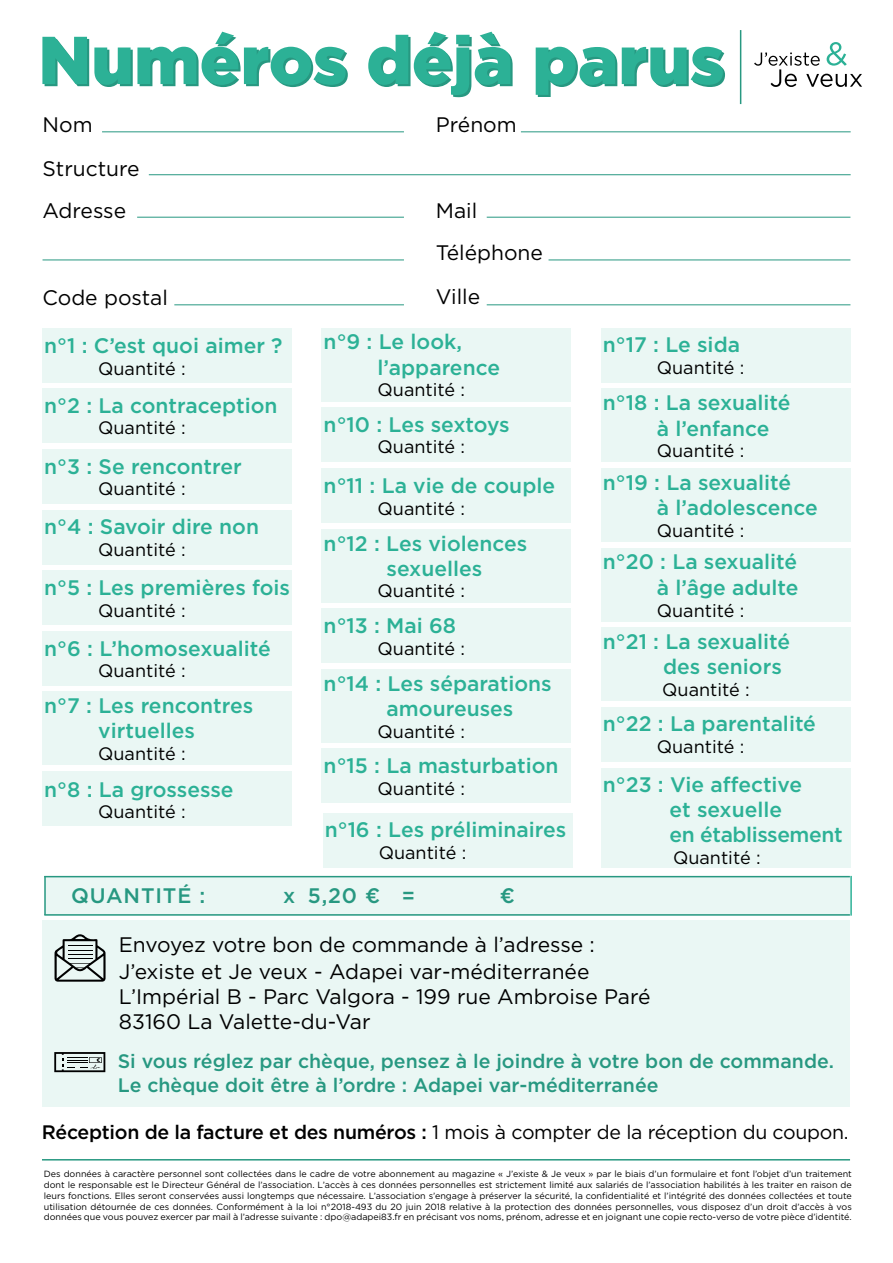
<style>
.page{position:relative;width:893px;height:1263px;background:#fff}
.page>*{position:absolute;margin:0;border:0;box-sizing:border-box;transform-origin:0 0}
.t1{font:900 67.5px "Gotham";color:#279881}
.t2{font:500 21px/25.5px "Gotham";color:#2cb196}
.t3{font:21px/42.8px "Gotham";color:#000}
.t4{font:500 21px/25.3px "Gotham";letter-spacing:-.02em;color:#2cb196}
.t5{font:500 21px "Gotham";letter-spacing:.04em;color:#279881}
.t6{font:500 19.5px/23.4px "Gotham";color:#279881}
.t7{font:19.5px "Gotham";letter-spacing:-.015em;color:#000}
.t8{font:18px "Gotham";color:#000}
.t9{font:9px/10.8px "Gotham";color:#000;text-align:justify}
.s1{font-weight:500}
</style>
<div class="page">
<div style="left:42px;top:328px;width:250px;height:55px;background:#eaf7f4"></div>
<div style="left:42px;top:388px;width:250px;height:55px;background:#eaf7f4"></div>
<div style="left:42px;top:449px;width:250px;height:55px;background:#eaf7f4"></div>
<div style="left:42px;top:510px;width:250px;height:54px;background:#eaf7f4"></div>
<div style="left:42px;top:570px;width:250px;height:55px;background:#eaf7f4"></div>
<div style="left:42px;top:631px;width:250px;height:55px;background:#eaf7f4"></div>
<div style="left:42px;top:691px;width:250px;height:74px;background:#eaf7f4"></div>
<div style="left:42px;top:771px;width:250px;height:55px;background:#eaf7f4"></div>
<div style="left:322px;top:407px;width:249px;height:55px;background:#eaf7f4"></div>
<div style="left:322px;top:468px;width:249px;height:55px;background:#eaf7f4"></div>
<div style="left:322px;top:608px;width:249px;height:55px;background:#eaf7f4"></div>
<div style="left:322px;top:669px;width:249px;height:74px;background:#eaf7f4"></div>
<div style="left:322px;top:328px;width:249px;height:74px;background:#eaf7f4"></div>
<div style="left:322px;top:529px;width:249px;height:73px;background:#eaf7f4"></div>
<div style="left:322px;top:748px;width:249px;height:55px;background:#eaf7f4"></div>
<div style="left:601px;top:328px;width:249px;height:55px;background:#eaf7f4"></div>
<div style="left:601px;top:707px;width:249px;height:55px;background:#eaf7f4"></div>
<div style="left:601px;top:768px;width:249px;height:100px;background:#eaf7f4"></div>
<div style="left:601px;top:388px;width:249px;height:74px;background:#eaf7f4"></div>
<div style="left:601px;top:548px;width:249px;height:74px;background:#eaf7f4"></div>
<div style="left:601px;top:468px;width:249px;height:74px;background:#eaf7f4"></div>
<div style="left:601px;top:627px;width:249px;height:74px;background:#eaf7f4"></div>
<div style="left:323px;top:813px;width:249px;height:55px;background:#eaf7f4"></div>
<hr style="left:102px;top:131px;width:302px;height:1px;background:#279881">
<hr style="left:149px;top:174px;width:702px;height:1px;background:#279881">
<hr style="left:137px;top:217px;width:267px;height:1px;background:#279881">
<hr style="left:174px;top:304px;width:230px;height:1px;background:#279881">
<hr style="left:487px;top:304px;width:363px;height:1px;background:#279881">
<hr style="left:487px;top:217px;width:363px;height:1px;background:#279881">
<hr style="left:549px;top:260px;width:301px;height:1px;background:#279881">
<hr style="left:43px;top:260px;width:361px;height:1px;background:#279881">
<hr style="left:521px;top:131px;width:330px;height:1px;background:#279881">
<div style="left:45px;top:876px;width:805px;height:39px;background:#eaf7f4"></div>
<hr style="left:44px;top:914px;width:806px;height:2px;background:#279881">
<hr style="left:44px;top:876px;width:806px;height:1px;background:#279881">
<hr style="left:44px;top:876px;width:2px;height:39px;background:#279881">
<hr style="left:850px;top:876px;width:2px;height:40px;background:#2cb196">
<svg style="left:754px;top:42px;width:108px;height:45px"></svg>
<hr style="left:740px;top:30px;width:1px;height:74px;background:#279881">
<div style="left:42px;top:921px;width:808px;height:186px;background:#eaf7f4"></div>
<svg style="left:54px;top:1052px;width:51px;height:20px"></svg>
<svg style="left:55px;top:934px;width:51px;height:48px"></svg>
<hr style="left:42px;top:1159px;width:808px;height:1px;background:#279881">
<h1 class="t1" style="left:40px;top:16px;width:688px">Numéros déjà parus</h1>
<h2 class="t3" style="left:43px;top:103px;width:99px">Nom<br>Structure<br>Adresse</h2>
<h2 class="t3" style="left:436px;top:103px;width:82px">Prénom</h2>
<h2 class="t3" style="left:436px;top:189px;width:43px">Mail</h2>
<h2 class="t3" style="left:436px;top:231px;width:109px">Téléphone</h2>
<h2 class="t3" style="left:43px;top:276px;width:127px">Code postal</h2>
<h2 class="t3" style="left:436px;top:275px;width:46px">Ville</h2>
<h2 class="t2" style="left:44px;top:332px;width:240px">n°1 : C’est quoi aimer ?</h2>
<h3 class="t8" style="left:98px;top:357px;width:89px">Quantité :</h3>
<h2 class="t2" style="left:44px;top:392px;width:235px">n°2 : La contraception</h2>
<h3 class="t8" style="left:98px;top:416px;width:89px">Quantité :</h3>
<h2 class="t2" style="left:44px;top:453px;width:199px">n°3 : Se rencontrer</h2>
<h3 class="t8" style="left:98px;top:477px;width:89px">Quantité :</h3>
<h2 class="t2" style="left:44px;top:513px;width:216px">n°4 : Savoir dire non</h2>
<h3 class="t8" style="left:98px;top:538px;width:89px">Quantité :</h3>
<h2 class="t2" style="left:44px;top:575px;width:247px">n°5 : Les premières fois</h2>
<h3 class="t8" style="left:98px;top:599px;width:89px">Quantité :</h3>
<h2 class="t2" style="left:44px;top:635px;width:228px">n°6 : L’homosexualité</h2>
<h3 class="t8" style="left:98px;top:659px;width:89px">Quantité :</h3>
<h2 class="t2" style="left:44px;top:692px;width:211px;text-align:center">n°7 : Les rencontres virtuelles</h2>
<h3 class="t8" style="left:98px;top:742px;width:89px">Quantité :</h3>
<h2 class="t2" style="left:44px;top:776px;width:191px">n°8 : La grossesse</h2>
<h3 class="t8" style="left:98px;top:800px;width:89px">Quantité :</h3>
<h2 class="t2" style="left:378px;top:329px;width:124px;text-indent:-54px">n°9 : Le look, l’apparence</h2>
<h3 class="t8" style="left:378px;top:378px;width:89px">Quantité :</h3>
<h2 class="t2" style="left:324px;top:411px;width:187px">n°10 : Les sextoys</h2>
<h3 class="t8" style="left:378px;top:435px;width:89px">Quantité :</h3>
<h2 class="t2" style="left:324px;top:472px;width:233px">n°11 : La vie de couple</h2>
<h3 class="t8" style="left:378px;top:497px;width:89px">Quantité :</h3>
<h2 class="t2" style="left:387px;top:530px;width:142px;text-indent:-63px">n°12 : Les violences sexuelles</h2>
<h3 class="t8" style="left:378px;top:579px;width:89px">Quantité :</h3>
<h2 class="t2" style="left:324px;top:613px;width:134px">n°13 : Mai 68</h2>
<h3 class="t8" style="left:378px;top:637px;width:89px">Quantité :</h3>
<h2 class="t2" style="left:387px;top:670px;width:167px;text-indent:-63px">n°14 : Les séparations amoureuses</h2>
<h3 class="t8" style="left:378px;top:720px;width:89px">Quantité :</h3>
<h2 class="t2" style="left:324px;top:752px;width:236px">n°15 : La masturbation</h2>
<h3 class="t8" style="left:378px;top:777px;width:89px">Quantité :</h3>
<h2 class="t2" style="left:325px;top:817px;width:243px">n°16 : Les préliminaires</h2>
<h3 class="t8" style="left:379px;top:841px;width:89px">Quantité :</h3>
<h2 class="t5" style="left:71px;top:882px;width:136px">QUANTITÉ :</h2>
<h2 class="t5" style="left:283px;top:882px;width:133px">x 5,20 € =</h2>
<h2 class="t5" style="left:500px;top:882px;width:17px">€</h2>
<h2 class="t2" style="left:603px;top:332px;width:139px">n°17 : Le sida</h2>
<h3 class="t8" style="left:657px;top:356px;width:89px">Quantité :</h3>
<h2 class="t2" style="left:657px;top:390px;width:135px;text-indent:-54px">n°18 : La sexualité à l’enfance</h2>
<h3 class="t8" style="left:657px;top:439px;width:89px">Quantité :</h3>
<h2 class="t2" style="left:657px;top:469px;width:162px;text-indent:-54px">n°19 : La sexualité<br>à l’adolescence</h2>
<h3 class="t8" style="left:657px;top:519px;width:89px">Quantité :</h3>
<h2 class="t2" style="left:603px;top:549px;width:197px;text-align:right">n°20 : La sexualité à l’âge adulte</h2>
<h3 class="t8" style="left:657px;top:599px;width:89px">Quantité :</h3>
<h2 class="t2" style="left:663px;top:628px;width:128px;text-indent:-60px">n°21 : La sexualité des seniors</h2>
<h3 class="t8" style="left:662px;top:678px;width:89px">Quantité :</h3>
<h2 class="t2" style="left:603px;top:711px;width:215px">n°22 : La parentalité</h2>
<h3 class="t8" style="left:657px;top:735px;width:89px">Quantité :</h3>
<h2 class="t4" style="left:669px;top:771px;width:175px;text-indent:-67px">n°23 : Vie affective<br>et sexuelle<br>en établissement</h2>
<h3 class="t8" style="left:673px;top:846px;width:89px">Quantité :</h3>
<h2 class="t3" style="left:119px;top:922px;width:478px">Envoyez votre bon de commande à l’adresse :</h2>
<h2 class="t3" style="left:119px;top:958px;width:533px;line-height:25.2px">J’existe et Je veux - Adapei var-méditerranée<br>L’Impérial B - Parc Valgora - 199 rue Ambroise Paré<br>83160 La Valette-du-Var</h2>
<h3 class="t6" style="left:118px;top:1049px;width:718px">Si vous réglez par chèque, pensez à le joindre à votre bon de commande.<br>Le chèque doit être à l’ordre : Adapei var-méditerranée</h3>
<h3 class="t7" style="left:42px;top:1120px;width:808px"><span class="s1">Réception de la facture et des numéros :</span> 1 mois à compter de la réception du coupon.</h3>
<p class="t9" style="left:44px;top:1168px;width:810px">Des données à caractère personnel sont collectées dans le cadre de votre abonnement au magazine « J’existe &amp; Je veux » par le biais d’un formulaire et font l’objet d’un traitement dont le responsable est le Directeur Général de l’association. L’accès à ces données personnelles est strictement limité aux salariés de l’association habilités à les traiter en raison de leurs fonctions. Elles seront conservées aussi longtemps que nécessaire. L’association s’engage à préserver la sécurité, la confidentialité et l’intégrité des données collectées et toute utilisation détournée de ces données. Conformément à la loi n°2018-493 du 20 juin 2018 relative à la protection des données personnelles, vous disposez d’un droit d’accès à vos données que vous pouvez exercer par mail à l’adresse suivante : dpo@adapei83.fr en précisant vos noms, prénom, adresse et en joignant une copie recto-verso de votre pièce d’identité.</p>
</div>
